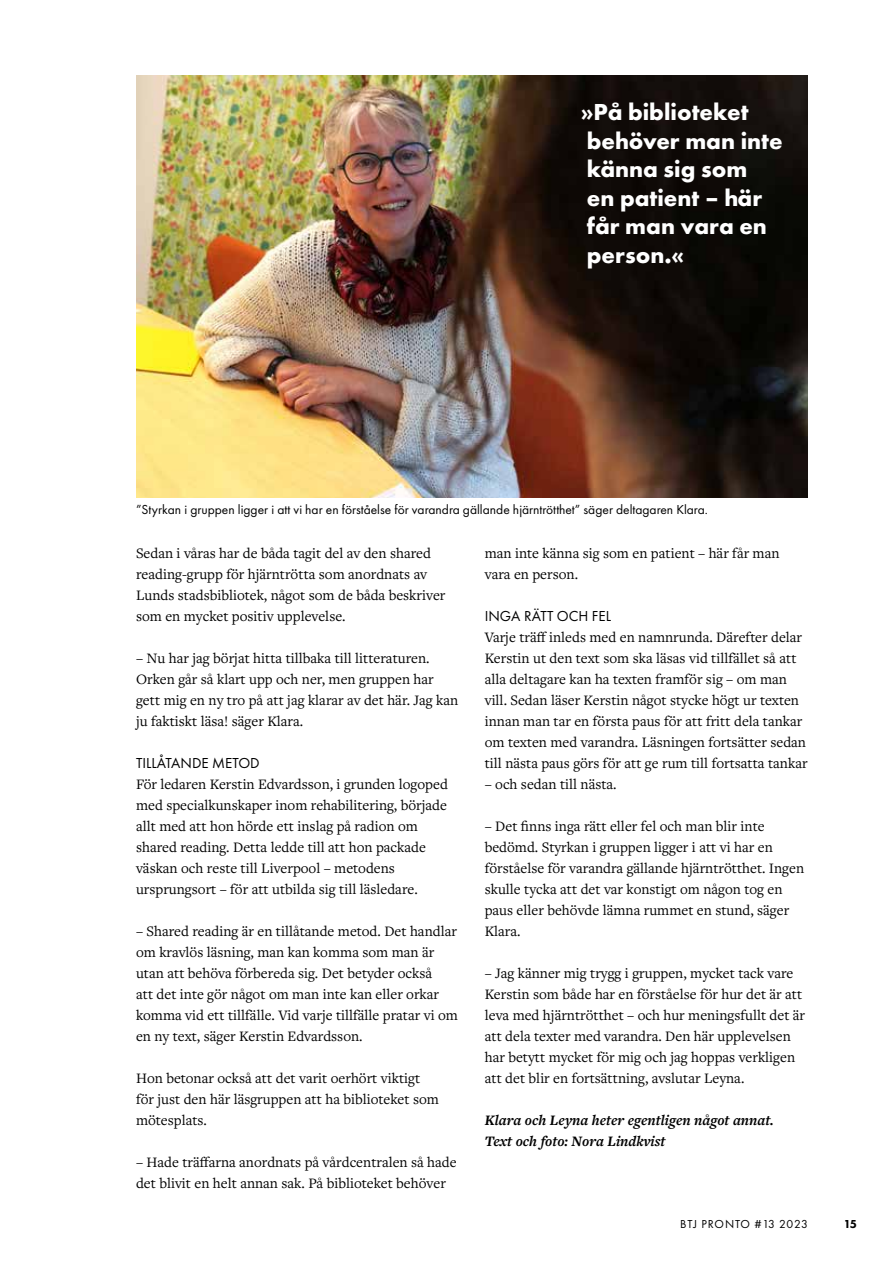
<style>
.page{position:relative;width:893px;height:1263px;background:#fff}
.page>*{position:absolute;margin:0;border:0;box-sizing:border-box;transform-origin:0 0}
.t1{font:700 24px/28.5px "Futura PT";color:#fff}
.t2{font:15px/21px "Freight Text Pro";color:#000}
.t3{font:italic 700 15px/21px "Freight Text Pro";color:#000}
.t4{font:15px "Futura PT";color:#000}
.t5{font:13.5px "Futura PT";color:#000}
.t6{font:12px "Futura PT";letter-spacing:.07em;color:#000}
.t7{font:800 12px "Futura PT";color:#000}
</style>
<div class="page">
<img style="left:136px;top:75px;width:672px;height:422px">
<h1 class="t1" style="left:581px;top:97px;width:203px">»På biblioteket behöver man inte känna sig som<br>en patient – här får man vara en person.«</h1>
<p class="t5" style="left:136px;top:502px;width:573px">”Styrkan i gruppen ligger i att vi har en förståelse för varandra gällande hjärntrötthet” säger deltagaren Klara.</p>
<p class="t2" style="left:136px;top:542px;width:311px">Sedan i våras har de båda tagit del av den shared reading-grupp för hjärntrötta som anordnats av Lunds stadsbibliotek, något som de båda beskriver som en mycket positiv upplevelse.</p>
<p class="t2" style="left:136px;top:647px;width:324px">– Nu har jag börjat hitta tillbaka till litteraturen.<br>Orken går så klart upp och ner, men gruppen har gett mig en ny tro på att jag klarar av det här. Jag kan ju faktiskt läsa! säger Klara.</p>
<p class="t4" style="left:136px;top:754px;width:125px">TILLÅTAN DE METOD</p>
<p class="t2" style="left:136px;top:773px;width:313px">För ledaren Kerstin Edvardsson, i grunden logoped med specialkunskaper inom rehabilitering, började allt med att hon hörde ett inslag på radion om shared reading. Detta ledde till att hon packade väskan och reste till Liverpool – metodens ursprungsort – för att utbilda sig till läsledare.</p>
<p class="t2" style="left:136px;top:920px;width:323px">– Shared reading är en tillåtande metod. Det handlar om kravlös läsning, man kan komma som man är utan att behöva förbereda sig. Det betyder också<br>att det inte gör något om man inte kan eller orkar komma vid ett tillfälle. Vid varje tillfälle pratar vi om en ny text, säger Kerstin Edvardsson.</p>
<p class="t2" style="left:136px;top:1067px;width:304px">Hon betonar också att det varit oerhört viktigt för just den här läsgruppen att ha biblioteket som mötesplats.</p>
<p class="t2" style="left:136px;top:1151px;width:322px">– Hade träffarna anordnats på vårdcentralen så hade det blivit en helt annan sak. På biblioteket behöver</p>
<p class="t2" style="left:485px;top:542px;width:296px">man inte känna sig som en patient – här får man vara en person.</p>
<p class="t4" style="left:485px;top:607px;width:128px">INGA RÄTT OCH FEL</p>
<p class="t2" style="left:485px;top:626px;width:324px">Varje träff inleds med en namnrunda. Därefter delar Kerstin ut den text som ska läsas vid tillfället så att alla deltagare kan ha texten framför sig – om man vill. Sedan läser Kerstin något stycke högt ur texten innan man tar en första paus för att fritt dela tankar om texten med varandra. Läsningen fortsätter sedan till nästa paus görs för att ge rum till fortsatta tankar</p>
<p class="t2" style="left:485px;top:773px;width:133px">– och sedan till nästa.</p>
<p class="t2" style="left:485px;top:815px;width:321px">– Det finns inga rätt eller fel och man blir inte bedömd. Styrkan i gruppen ligger i att vi har en förståelse för varandra gällande hjärntrötthet. Ingen skulle tycka att det var konstigt om någon tog en paus eller behövde lämna rummet en stund, säger Klara.</p>
<p class="t2" style="left:485px;top:962px;width:322px">– Jag känner mig trygg i gruppen, mycket tack vare Kerstin som både har en förståelse för hur det är att leva med hjärntrötthet – och hur meningsfullt det är att dela texter med varandra. Den här upplevelsen har betytt mycket för mig och jag hoppas verkligen att det blir en fortsättning, avslutar Leyna.</p>
<p class="t3" style="left:485px;top:1109px;width:290px">Klara och Leyna heter egentligen något annat.<br>Text och foto: Nora Lindkvist</p>
<p class="t6" style="left:680px;top:1217px;width:129px">BTJ Pronto #13 2023</p>
<p class="t7" style="left:844px;top:1217px;width:15px">15</p>
</div>
